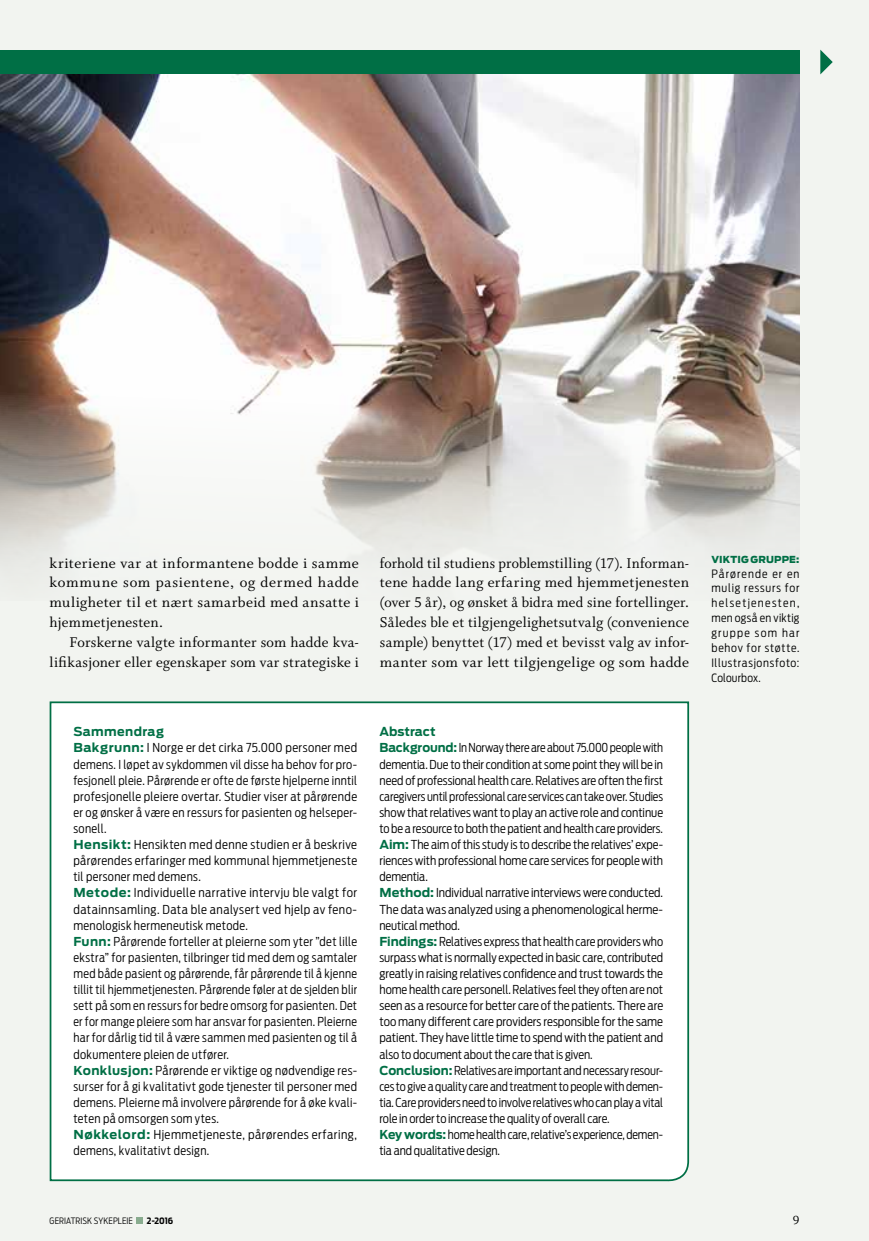
<style>
.page{position:relative;width:869px;height:1241px;background:#fff}
.page>*{position:absolute;margin:0;border:0;box-sizing:border-box;transform-origin:0 0}
.t1{font:15.75px/19.8px "Whitman Roman LF";letter-spacing:.02em;color:#000;text-align:justify}
.t2{font:13.12px "Whitman Roman LF";color:#000}
.t3{font:300 12.25px/16.1px "Antenna Cond";letter-spacing:.005em;color:#000}
.t4{font:300 12.25px/16.1px "Antenna Cond";letter-spacing:.025em;color:#000}
.t5{font:700 12.25px "Antenna";letter-spacing:.025em;color:#006f45}
.t6{font:700 12.25px "Antenna";color:#006f45}
.t7{font:300 11.38px/14.9px "Antenna Cond";letter-spacing:.055em;color:#000;text-align:justify}
.t8{font:900 9.62px "Antenna";letter-spacing:.01em;color:#006f45}
.t9{font:300 8.75px "Antenna Cond";letter-spacing:.01em;color:#000}
.t10{font:700 8.75px "Antenna Cond";color:#000}
.s1{font-family:"Antenna";font-weight:700;color:#006f45}
</style>
<div class="page">
<div style="left:0;top:0;width:868px;height:1240px;background:#f2f4f0"></div>
<div style="left:0;top:50px;width:799px;height:24px;background:#006f45"></div>
<svg style="left:820px;top:50px;width:12px;height:24px"></svg>
<img style="left:0;top:74px;width:799px;height:493px">
<div style="left:49px;top:701px;width:640px;height:480px;background:#fff"></div>
<div style="left:136px;top:1216px;width:7px;height:7px;background:#89ac8f"></div>
<p class="t1" style="left:50px;top:553px;width:310px">kriteriene var at informantene bodde i samme kommune som pasientene, og dermed hadde muligheter til et nært samarbeid med ansatte i hjemmetjenesten.</p>
<p class="t1" style="left:50px;top:632px;width:310px;text-align:right">Forskerne valgte informanter som hadde kva&shy;lifikasjoner eller egenskaper som var strategiske i</p>
<p class="t1" style="left:380px;top:553px;width:310px">forhold til studiens problemstilling (17). Informan&shy;tene hadde lang erfaring med hjemmetjenesten (over 5 år), og ønsket å bidra med sine fortellinger.<br>Således ble et tilgjengelighetsutvalg (convenience sample) benyttet (17) med et bevisst valg av infor&shy;manter som var lett tilgjengelige og som hadde</p>
<p class="t5" style="left:73px;top:724px;width:92px">Sammendrag</p>
<p class="t4" style="left:73px;top:740px;width:285px"><span class="s1">Bakgrunn:</span> I Norge er det cirka 75.000 personer med demens. I løpet av sykdommen vil disse ha behov for pro&shy;fesjonell pleie. Pårørende er ofte de første hjelperne inntil profesjonelle pleiere overtar. Studier viser at pårørende er og ønsker å være en ressurs for pasienten og helseper&shy;sonell.<br><span class="s1">Hensikt:</span> Hensikten med denne studien er å beskrive pårørendes erfaringer med kommunal hjemmetjeneste til personer med demens.<br><span class="s1">Metode:</span> Individuelle narrative intervju ble valgt for datainnsamling. Data ble analysert ved hjelp av feno&shy;menologisk hermeneutisk metode.<br><span class="s1">Funn:</span> Pårørende forteller at pleierne som yter ”det lille ekstra” for pasienten, tilbringer tid med dem og samtaler med både pasient og pårørende, får pårørende til å kjenne tillit til hjemmetjenesten. Pårørende føler at de sjelden blir sett på som en ressurs for bedre omsorg for pasienten. Det er for mange pleiere som har ansvar for pasienten. Pleierne har for dårlig tid til å være sammen med pasienten og til å dokumentere pleien de utfører.<br><span class="s1">Konklusjon:</span> Pårørende er viktige og nødvendige res&shy;surser for å gi kvalitativt gode tjenester til personer med demens. Pleierne må involvere pårørende for å øke kvali&shy;teten på omsorgen som ytes.<br><span class="s1">Nøkkelord:</span> Hjemmetjeneste, pårørendes erfaring, demens, kvalitativt design.</p>
<p class="t6" style="left:379px;top:724px;width:58px">Abstract</p>
<p class="t3" style="left:379px;top:740px;width:285px"><span class="s1">Background:</span> In Norway there are about 75.000 people with dementia. Due to their condition at some point they will be in need of professional health care. Relatives are often the first caregivers until professional care services can take over. Studies show that relatives want to play an active role and continue to be a resource to both the patient and health care providers.<br><span class="s1">Aim:</span> The aim of this study is to describe the relatives’ expe&shy;riences with professional home care services for people with dementia.<br><span class="s1">Method:</span> Individual narrative interviews were conducted.<br>The data was analyzed using a phenomenological herme&shy;neutical method.<br><span class="s1">Findings:</span> Relatives express that health care providers who surpass what is normally expected in basic care, contributed greatly in raising relatives confidence and trust towards the home health care personell. Relatives feel they often are not seen as a resource for better care of the patients. There are too many different care providers responsible for the same patient. They have little time to spend with the patient and also to document about the care that is given.<br><span class="s1">Conclusion:</span> Relatives are important and necessary resour&shy;ces to give a quality care and treatment to people with demen&shy;tia. Care providers need to involve relatives who can play a vital role in order to increase the quality of overall care.<br><span class="s1">Key words:</span> home health care, relative’s experience, demen&shy;tia and qualitative design.</p>
<p class="t8" style="left:711px;top:553px;width:89px">VIKTIG GRUPPE:</p>
<p class="t7" style="left:711px;top:566px;width:89px">Pårørende er en mulig ressurs for helsetjenesten, men også en viktig gruppe som har behov for støtte.<br>Illustrasjonsfoto:<br>Colourbox.</p>
<p class="t9" style="left:50px;top:1214px;width:85px">GERIATRISK SYKEPLEIE</p>
<p class="t10" style="left:147px;top:1214px;width:28px">2-2016</p>
<p class="t2" style="left:792px;top:1212px;width:8px">9</p>
</div>
